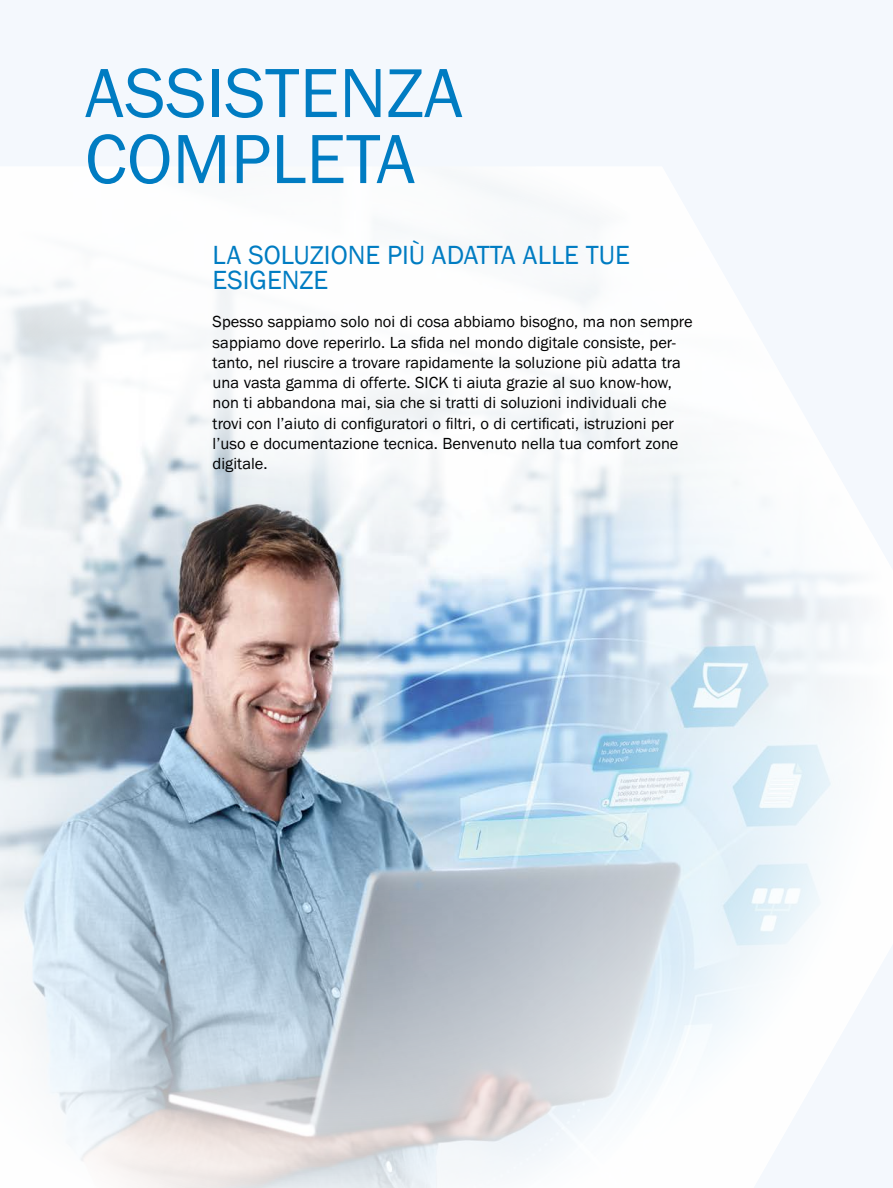
<style>
.page{position:relative;width:893px;height:1188px;background:#f4f8fd}
.page>*{position:absolute;margin:0;border:0;box-sizing:border-box;transform-origin:0 0}
.t1{font:72px/66px "SICK Franklin";color:#007cc2}
.t2{font:27px/25.5px "SICK Franklin";color:#007cc2}
.t3{font:16.5px/20.2px "SICK Franklin";color:#000}
</style>
<div class="page">
<img style="left:0;top:422px;width:830px;height:766px">
<svg style="left:138px;top:233px;width:574px;height:322px"></svg>
<div style="left:0;top:161px;width:574px;height:322px;background:#fff;border-radius:50%"></div>
<h1 class="t1" style="left:85px;top:61px;width:380px">ASSISTENZA<br>COMPLETA</h1>
<h2 class="t2" style="left:213px;top:242px;width:419px">LA SOLUZIONE PIÙ ADATTA ALLE TUE<br>ESIGENZE</h2>
<p class="t3" style="left:213px;top:312px;width:482px">Spesso sappiamo solo noi di cosa abbiamo bisogno, ma non sempre sappiamo dove reperirlo. La sfida nel mondo digitale consiste, per&shy;tanto, nel riuscire a trovare rapidamente la soluzione più adatta tra una vasta gamma di offerte. SICK ti aiuta grazie al suo know-how, non ti abbandona mai, sia che si tratti di soluzioni individuali che trovi con l’aiuto di configuratori o filtri, o di certificati, istruzioni per l’uso e documentazione tecnica. Benvenuto nella tua comfort zone digitale.</p>
</div>
